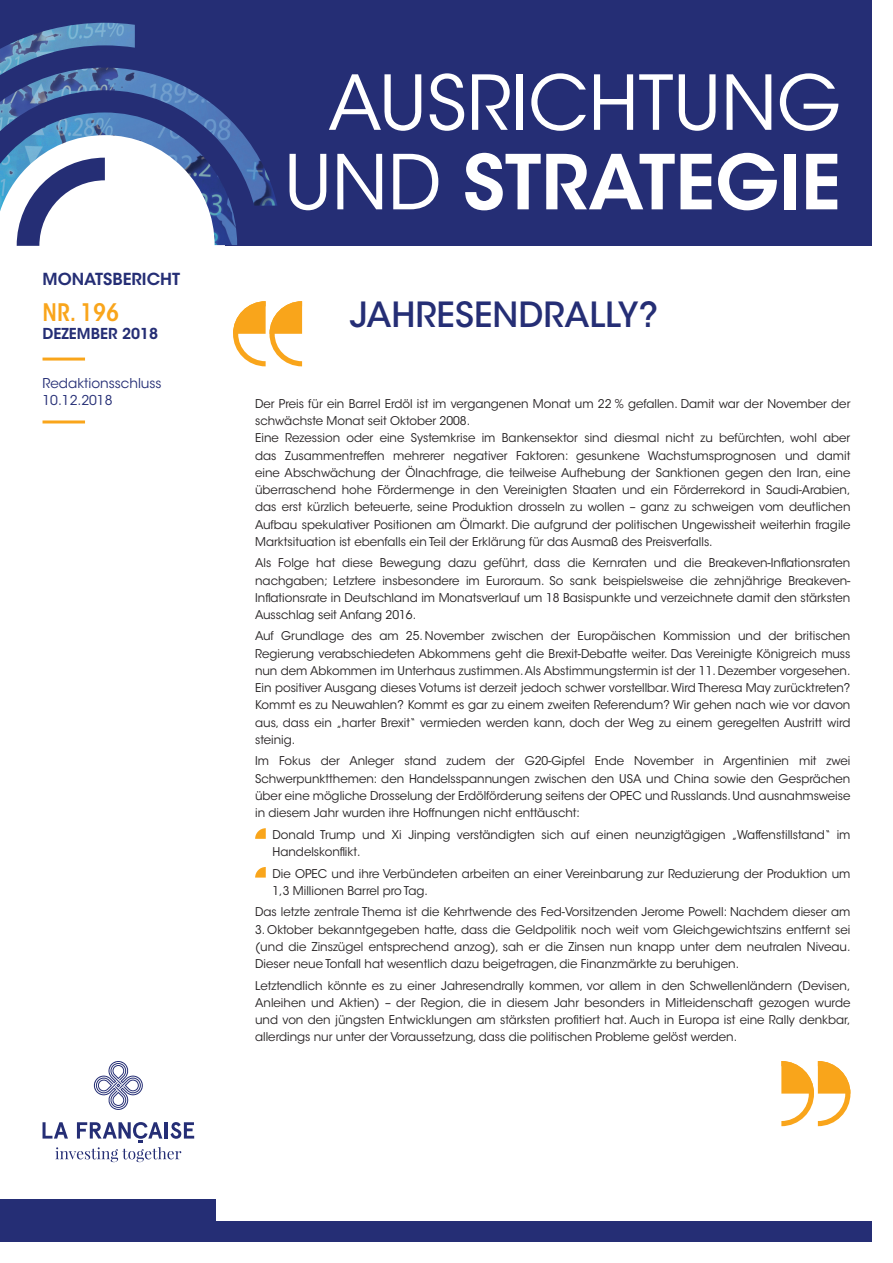
<style>
.page{position:relative;width:893px;height:1263px;background:#fff}
.page>*{position:absolute;margin:0;border:0;box-sizing:border-box;transform-origin:0 0}
.t1{font:75px/79.5px "ITC Avant Garde Std";color:#fff;text-align:center}
.t2{font:500 34.5px "ITC Avant Garde Std";color:#252e75}
.t3{font:600 condensed 24px "ITC Avant Garde Std";color:#f9a51b}
.t4{font:600 16.5px "ITC Avant Garde Std";color:#252e75}
.t5{font:600 15px "ITC Avant Garde Std";color:#252e75}
.t6{font:13.5px/16.5px "ITC Avant Garde Std";color:#252e75}
.t7{font:12px/17.2px "ITC Avant Garde Std";color:#231f20;text-align:justify}
.s1{font-weight:600}
</style>
<div class="page">
<div style="left:0;top:0;width:872px;height:245px;background:#252e75"></div>
<img style="left:0;top:23px;width:277px;height:222px">
<svg style="left:17px;top:158px;width:88px;height:88px"></svg>
<svg style="left:43px;top:1122px;width:151px;height:40px"></svg>
<svg style="left:94px;top:1061px;width:49px;height:49px"></svg>
<hr style="left:43px;top:358px;width:42px;height:3px;background:#f9a51b">
<hr style="left:43px;top:420px;width:42px;height:3px;background:#f9a51b">
<svg style="left:233px;top:301px;width:69px;height:65px"></svg>
<div style="left:0;top:1199px;width:872px;height:43px;background:#252e75"></div>
<div style="left:217px;top:1189px;width:676px;height:31px;background:#fff"></div>
<svg style="left:255px;top:828px;width:11px;height:11px"></svg>
<svg style="left:255px;top:867px;width:11px;height:10px"></svg>
<svg style="left:781px;top:1061px;width:69px;height:65px"></svg>
<h3 class="t4" style="left:43px;top:268px;width:139px">MONATSBERICHT</h3>
<h3 class="t3" style="left:43px;top:297px;width:78px">NR. 196</h3>
<p class="t5" style="left:43px;top:324px;width:117px">DEZEMBER 2018</p>
<p class="t6" style="left:43px;top:375px;width:121px">Redaktionsschluss<br>10.12.2018</p>
<h1 class="t1" style="left:284px;top:64px;width:558px">AUSRICHTUNG<br>UND <span class="s1">STRATEGIE</span></h1>
<h2 class="t2" style="left:350px;top:293px;width:310px">JAHRESENDRALLY?</h2>
<p class="t7" style="left:255px;top:395px;width:597px;text-align:left">Der Preis für ein Barrel Erdöl ist im vergangenen Monat um 22 % gefallen. Damit war der November der schwächste Monat seit Oktober 2008.<br>Eine Rezession oder eine Systemkrise im Bankensektor sind diesmal nicht zu befürchten, wohl aber das Zusammentreffen mehrerer negativer Faktoren: gesunkene Wachstumsprognosen und damit eine Abschwächung der Ölnachfrage, die teilweise Aufhebung der Sanktionen gegen den Iran, eine überraschend hohe Fördermenge in den Vereinigten Staaten und ein Förderrekord in Saudi-Arabien, das erst kürzlich beteuerte, seine Produktion drosseln zu wollen – ganz zu schweigen vom deutlichen Aufbau spekulativer Positionen am Ölmarkt. Die aufgrund der politischen Ungewissheit weiterhin fragile Marktsituation ist ebenfalls ein Teil der Erklärung für das Ausmaß des Preisverfalls.</p>
<p class="t7" style="left:255px;top:554px;width:597px">Als Folge hat diese Bewegung dazu geführt, dass die Kernraten und die Breakeven-Inflationsraten nachgaben; Letztere insbesondere im Euroraum. So sank beispielsweise die zehnjährige Breakeven-Inflationsrate in Deutschland im Monatsverlauf um 18 Basispunkte und verzeichnete damit den stärksten Ausschlag seit Anfang 2016.</p>
<p class="t7" style="left:255px;top:628px;width:597px">Auf Grundlage des am 25. November zwischen der Europäischen Kommission und der britischen Regierung verabschiedeten Abkommens geht die Brexit-Debatte weiter. Das Vereinigte Königreich muss nun dem Abkommen im Unterhaus zustimmen. Als Abstimmungstermin ist der 11. Dezember vorgesehen.<br>Ein positiver Ausgang dieses Votums ist derzeit jedoch schwer vorstellbar. Wird Theresa May zurücktreten?<br>Kommt es zu Neuwahlen? Kommt es gar zu einem zweiten Referendum? Wir gehen nach wie vor davon aus, dass ein „harter Brexit“ vermieden werden kann, doch der Weg zu einem geregelten Austritt wird steinig.</p>
<p class="t7" style="left:255px;top:753px;width:597px">Im Fokus der Anleger stand zudem der G20-Gipfel Ende November in Argentinien mit zwei Schwerpunktthemen: den Handelsspannungen zwischen den USA und China sowie den Gesprächen über eine mögliche Drosselung der Erdölförderung seitens der OPEC und Russlands. Und ausnahmsweise in diesem Jahr wurden ihre Hoffnungen nicht enttäuscht:</p>
<p class="t7" style="left:273px;top:826px;width:579px">Donald Trump und Xi Jinping verständigten sich auf einen neunzigtägigen „Waffenstillstand“ im<br>Handelskonflikt.</p>
<p class="t7" style="left:273px;top:865px;width:579px">Die OPEC und ihre Verbündeten arbeiten an einer Vereinbarung zur Reduzierung der Produktion um<br>1,3 Millionen Barrel pro Tag.</p>
<p class="t7" style="left:255px;top:903px;width:597px">Das letzte zentrale Thema ist die Kehrtwende des Fed-Vorsitzenden Jerome Powell: Nachdem dieser am</p>
<p class="t7" style="left:255px;top:921px;width:597px">3. Oktober bekanntgegeben hatte, dass die Geldpolitik noch weit vom Gleichgewichtszins entfernt sei (und die Zinszügel entsprechend anzog), sah er die Zinsen nun knapp unter dem neutralen Niveau.<br>Dieser neue Tonfall hat wesentlich dazu beigetragen, die Finanzmärkte zu beruhigen.</p>
<p class="t7" style="left:255px;top:977px;width:597px">Letztendlich könnte es zu einer Jahresendrally kommen, vor allem in den Schwellenländern (Devisen, Anleihen und Aktien) – der Region, die in diesem Jahr besonders in Mitleidenschaft gezogen wurde und von den jüngsten Entwicklungen am stärksten profitiert hat. Auch in Europa ist eine Rally denkbar, allerdings nur unter der Voraussetzung, dass die politischen Probleme gelöst werden.</p>
</div>
